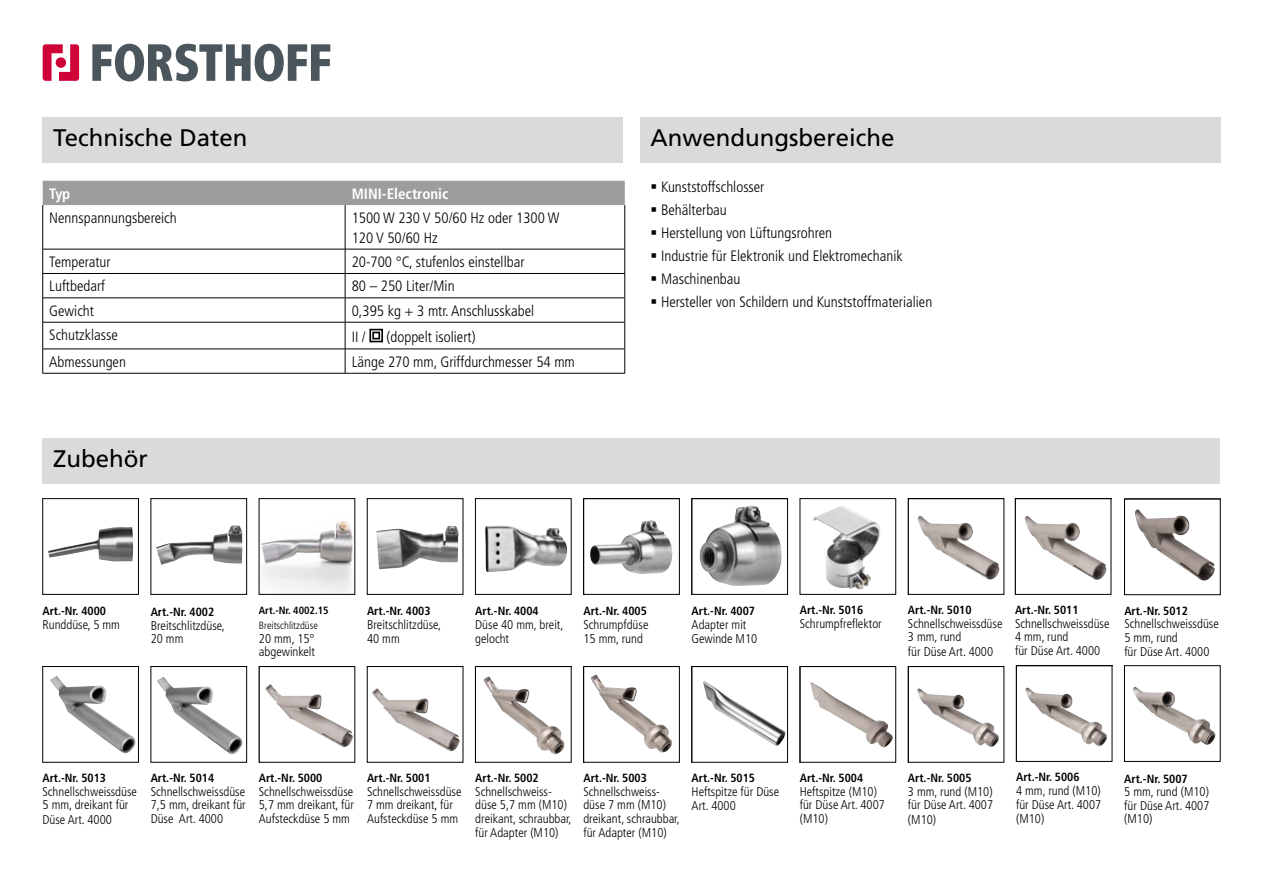
<style>
.page{position:relative;width:1263px;height:893px;background:#fff}
.page>*{position:absolute;margin:0;border:0;box-sizing:border-box;transform-origin:0 0}
.t1{font:24px "Frutiger";color:#000}
.t2{font:300 condensed 15px/23.1px "Frutiger";color:#000}
.t3{font:700 condensed 15px "Frutiger";color:#fff}
.t4{font:300 condensed 12.75px/13.5px "Frutiger";color:#000}
.t5{font:700 condensed 11.85px "Frutiger";color:#000}
.t6{font:300 condensed 10.5px "Frutiger";color:#000}
.t7{font:700 condensed 10.5px "Frutiger";color:#000}
</style>
<div class="page">
<div style="left:43px;top:117px;width:580px;height:46px;background:#dadada"></div>
<div style="left:640px;top:117px;width:580px;height:46px;background:#dadada"></div>
<div style="left:43px;top:438px;width:1177px;height:46px;background:#dadada"></div>
<svg style="left:92px;top:44px;width:238px;height:37px"></svg>
<svg style="left:43px;top:44px;width:36px;height:37px"></svg>
<div style="left:43px;top:181px;width:582px;height:24px;background:#9c9d9d"></div>
<hr style="left:42px;top:205px;width:1px;height:44px;background:#000">
<hr style="left:345px;top:205px;width:1px;height:44px;background:#000">
<hr style="left:624px;top:205px;width:1px;height:44px;background:#000">
<svg style="left:42px;top:249px;width:583px;height:124px"></svg>
<hr style="left:43px;top:349px;width:302px;height:1px;background:#000">
<hr style="left:345px;top:349px;width:280px;height:1px;background:#000">
<hr style="left:43px;top:373px;width:302px;height:1px;background:#000">
<hr style="left:345px;top:373px;width:280px;height:1px;background:#000">
<div style="left:369px;top:329px;width:14px;height:13px;border:2px solid #000"></div>
<div style="left:372px;top:332px;width:8px;height:7px;border:2px solid #000"></div>
<svg style="left:699px;top:505px;width:83px;height:81px"></svg>
<div style="left:692px;top:498px;width:96px;height:97px;border:1px solid #000"></div>
<svg style="left:703px;top:681px;width:83px;height:65px"></svg>
<div style="left:692px;top:666px;width:96px;height:96px;border:1px solid #000"></div>
<svg style="left:917px;top:688px;width:82px;height:59px"></svg>
<div style="left:908px;top:666px;width:96px;height:96px;border:1px solid #000"></div>
<img style="left:813px;top:506px;width:67px;height:84px">
<div style="left:800px;top:498px;width:96px;height:97px;border:1px solid #000"></div>
<svg style="left:265px;top:684px;width:88px;height:63px"></svg>
<div style="left:259px;top:666px;width:96px;height:96px;border:1px solid #000"></div>
<svg style="left:917px;top:516px;width:83px;height:64px"></svg>
<div style="left:908px;top:498px;width:96px;height:97px;border:1px solid #000"></div>
<svg style="left:372px;top:688px;width:88px;height:64px"></svg>
<svg style="left:1024px;top:516px;width:83px;height:64px"></svg>
<div style="left:1015px;top:498px;width:96px;height:97px;border:1px solid #000"></div>
<svg style="left:483px;top:676px;width:82px;height:79px"></svg>
<div style="left:475px;top:666px;width:96px;height:96px;border:1px solid #000"></div>
<svg style="left:1135px;top:509px;width:80px;height:72px"></svg>
<div style="left:1124px;top:499px;width:96px;height:96px;border:1px solid #000"></div>
<img style="left:157px;top:677px;width:86px;height:78px">
<div style="left:151px;top:666px;width:96px;height:96px;border:1px solid #000"></div>
<svg style="left:810px;top:682px;width:83px;height:66px"></svg>
<svg style="left:591px;top:674px;width:81px;height:79px"></svg>
<div style="left:583px;top:666px;width:96px;height:96px;border:1px solid #000"></div>
<img style="left:50px;top:676px;width:86px;height:78px">
<div style="left:43px;top:666px;width:96px;height:96px;border:1px solid #000"></div>
<img style="left:48px;top:527px;width:85px;height:35px">
<div style="left:43px;top:498px;width:96px;height:97px;border:1px solid #000"></div>
<img style="left:156px;top:525px;width:87px;height:40px">
<div style="left:151px;top:498px;width:96px;height:97px;border:1px solid #000"></div>
<img style="left:376px;top:526px;width:83px;height:43px">
<div style="left:367px;top:498px;width:96px;height:97px;border:1px solid #000"></div>
<img style="left:485px;top:526px;width:82px;height:46px">
<div style="left:475px;top:498px;width:96px;height:97px;border:1px solid #000"></div>
<svg style="left:590px;top:520px;width:83px;height:54px"></svg>
<div style="left:583px;top:498px;width:96px;height:97px;border:1px solid #000"></div>
<img style="left:261px;top:517px;width:92px;height:76px">
<div style="left:259px;top:498px;width:96px;height:97px;border:1px solid #000"></div>
<img style="left:1133px;top:687px;width:83px;height:58px">
<div style="left:1124px;top:665px;width:96px;height:97px;border:1px solid #000"></div>
<svg style="left:1025px;top:687px;width:82px;height:60px"></svg>
<div style="left:1016px;top:665px;width:96px;height:97px;border:1px solid #000"></div>
<h1 class="t1" style="left:53px;top:124px;width:196px">Technische Daten</h1>
<h1 class="t1" style="left:650px;top:124px;width:246px">Anwendungsbereiche</h1>
<p class="t2" style="left:661px;top:175px;width:273px">Kunststoffschlosser<br>Behälterbau<br>Herstellung von Lüftungsrohren<br>Industrie für Elektronik und Elektromechanik<br>Maschinenbau<br>Hersteller von Schildern und Kunststoffmaterialien</p>
<p class="t3" style="left:49px;top:184px;width:23px">Typ</p>
<p class="t3" style="left:352px;top:184px;width:98px">MINI-Electronic</p>
<p class="t2" style="left:49px;top:206px;width:129px">Nennspannungsbereich</p>
<p class="t2" style="left:352px;top:208px;width:209px;line-height:19.6px">1500 W 230 V 50/60 Hz oder 1300 W<br>120 V 50/60 Hz</p>
<p class="t2" style="left:49px;top:250px;width:63px">Temperatur</p>
<p class="t2" style="left:352px;top:250px;width:174px">20-700 °C, stufenlos einstellbar</p>
<p class="t2" style="left:49px;top:275px;width:57px">Luftbedarf</p>
<p class="t2" style="left:352px;top:275px;width:104px">80 – 250 Liter/Min</p>
<p class="t2" style="left:49px;top:299px;width:46px">Gewicht</p>
<p class="t2" style="left:352px;top:299px;width:184px">0,395 kg + 3 mtr. Anschlusskabel</p>
<p class="t2" style="left:49px;top:323px;width:70px">Schutzklasse</p>
<p class="t2" style="left:352px;top:326px;width:16px">II /</p>
<p class="t2" style="left:387px;top:326px;width:90px">(doppelt isoliert)</p>
<p class="t2" style="left:49px;top:350px;width:78px">Abmessungen</p>
<p class="t2" style="left:352px;top:350px;width:225px">Länge 270 mm, Griffdurchmesser 54 mm</p>
<h1 class="t1" style="left:53px;top:445px;width:96px">Zubehör</h1>
<p class="t5" style="left:43px;top:604px;width:65px">Art.-Nr. 4000</p>
<p class="t4" style="left:43px;top:618px;width:79px">Runddüse, 5 mm</p>
<p class="t5" style="left:151px;top:605px;width:65px">Art.-Nr. 4002</p>
<p class="t4" style="left:151px;top:619px;width:76px">Breitschlitzdüse,<br>20 mm</p>
<p class="t7" style="left:259px;top:605px;width:71px">Art.-Nr. 4002.15</p>
<p class="t6" style="left:259px;top:620px;width:61px">Breitschlitzdüse</p>
<p class="t4" style="left:259px;top:632px;width:58px">20 mm, 15° abgewinkelt</p>
<p class="t5" style="left:367px;top:604px;width:65px">Art.-Nr. 4003</p>
<p class="t4" style="left:367px;top:618px;width:76px">Breitschlitzdüse,<br>40 mm</p>
<p class="t5" style="left:475px;top:604px;width:65px">Art.-Nr. 4004</p>
<p class="t4" style="left:475px;top:618px;width:90px">Düse 40 mm, breit, gelocht</p>
<p class="t5" style="left:583px;top:604px;width:65px">Art.-Nr. 4005</p>
<p class="t4" style="left:583px;top:618px;width:66px">Schrumpfdüse<br>15 mm, rund</p>
<p class="t5" style="left:692px;top:604px;width:65px">Art.-Nr. 4007</p>
<p class="t4" style="left:692px;top:618px;width:67px">Adapter mit<br>Gewinde M10</p>
<p class="t5" style="left:800px;top:603px;width:65px">Art.-Nr. 5016</p>
<p class="t4" style="left:800px;top:617px;width:83px">Schrumpfreflektor</p>
<p class="t5" style="left:908px;top:603px;width:65px">Art.-Nr. 5010</p>
<p class="t4" style="left:908px;top:616px;width:96px;line-height:14px">Schnellschweissdüse<br>3 mm, rund<br>für Düse Art. 4000</p>
<p class="t5" style="left:1015px;top:603px;width:65px">Art.-Nr. 5011</p>
<p class="t4" style="left:1015px;top:617px;width:96px">Schnellschweissdüse<br>4 mm, rund<br>für Düse Art. 4000</p>
<p class="t5" style="left:1124px;top:603px;width:65px">Art.-Nr. 5012</p>
<p class="t4" style="left:1124px;top:617px;width:96px;line-height:14px">Schnellschweissdüse<br>5 mm, rund<br>für Düse Art. 4000</p>
<p class="t5" style="left:43px;top:771px;width:65px">Art.-Nr. 5013</p>
<p class="t4" style="left:43px;top:785px;width:96px;line-height:14px">Schnellschweissdüse<br>5 mm, dreikant für<br>Düse Art. 4000</p>
<p class="t5" style="left:151px;top:771px;width:65px">Art.-Nr. 5014</p>
<p class="t4" style="left:151px;top:785px;width:97px;text-align:justify">Schnellschweissdüse 7,5 mm, dreikant für Düse Art. 4000</p>
<p class="t5" style="left:259px;top:771px;width:65px">Art.-Nr. 5000</p>
<p class="t4" style="left:259px;top:785px;width:97px;text-align:justify">Schnellschweissdüse 5,7 mm dreikant, für Aufsteckdüse 5 mm</p>
<p class="t5" style="left:367px;top:771px;width:65px">Art.-Nr. 5001</p>
<p class="t4" style="left:367px;top:785px;width:96px">Schnellschweissdüse<br>7 mm dreikant, für<br>Aufsteckdüse 5 mm</p>
<p class="t5" style="left:475px;top:771px;width:65px">Art.-Nr. 5002</p>
<p class="t4" style="left:475px;top:785px;width:98px">Schnellschweiss&shy;düse 5,7 mm (M10) dreikant, schraubbar, für Adapter (M10)</p>
<p class="t5" style="left:583px;top:771px;width:65px">Art.-Nr. 5003</p>
<p class="t4" style="left:583px;top:785px;width:98px">Schnellschweiss&shy;düse 7 mm (M10) dreikant, schraubbar, für Adapter (M10)</p>
<p class="t5" style="left:692px;top:771px;width:65px">Art.-Nr. 5015</p>
<p class="t4" style="left:692px;top:784px;width:89px;line-height:14.4px">Heftspitze für Düse<br>Art. 4000</p>
<p class="t5" style="left:800px;top:771px;width:65px">Art.-Nr. 5004</p>
<p class="t4" style="left:800px;top:785px;width:87px">Heftspitze (M10) für Düse Art. 4007 (M10)</p>
<p class="t5" style="left:908px;top:771px;width:65px">Art.-Nr. 5005</p>
<p class="t4" style="left:908px;top:785px;width:87px;line-height:14px;text-align:justify">3 mm, rund (M10) für Düse Art. 4007 (M10)</p>
<p class="t5" style="left:1016px;top:770px;width:65px">Art.-Nr. 5006</p>
<p class="t4" style="left:1016px;top:784px;width:87px;line-height:14px;text-align:justify">4 mm, rund (M10) für Düse Art. 4007 (M10)</p>
<p class="t5" style="left:1124px;top:771px;width:65px">Art.-Nr. 5007</p>
<p class="t4" style="left:1124px;top:785px;width:87px;text-align:justify">5 mm, rund (M10) für Düse Art. 4007 (M10)</p>
</div>
